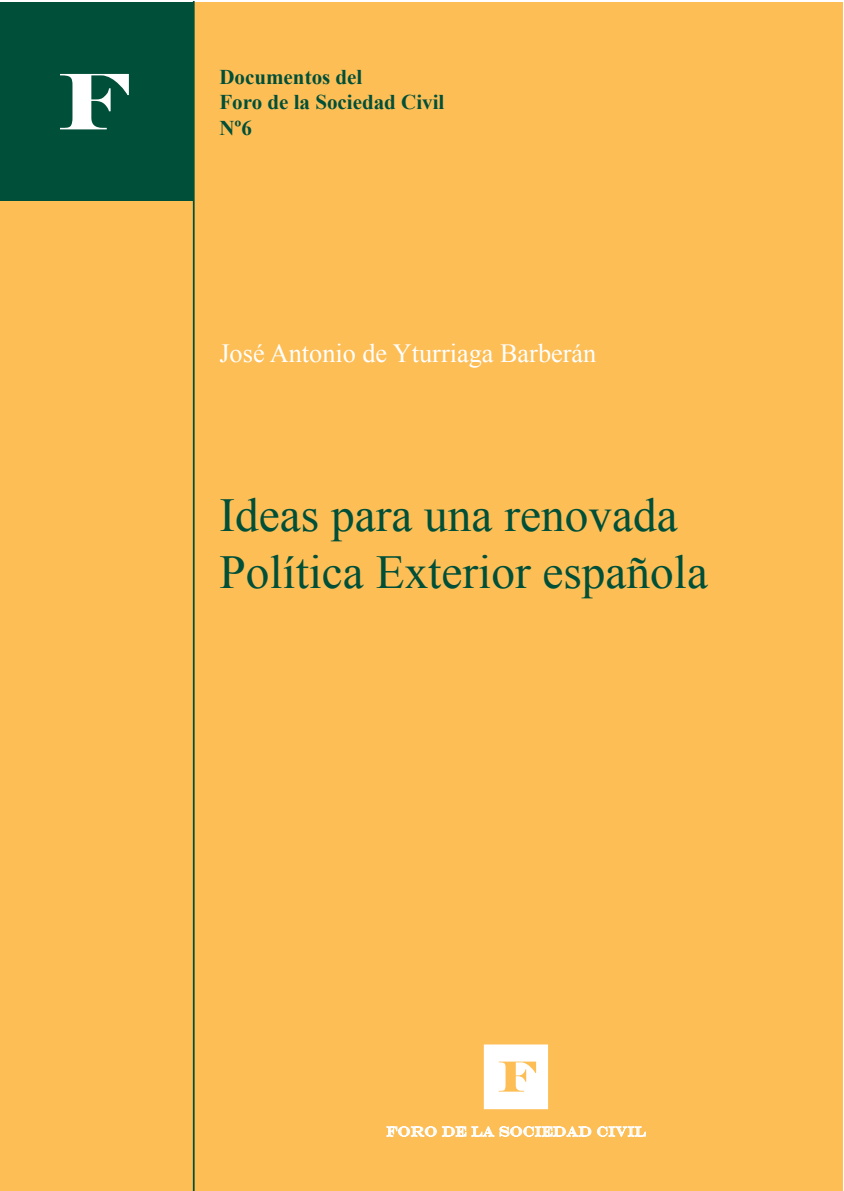
<style>
.page{position:relative;width:844px;height:1191px;background:#fff}
.page>*{position:absolute;margin:0;border:0;box-sizing:border-box;transform-origin:0 0}
.t1{font:47.25px/56.7px "Times New Roman";color:#004f38}
.t2{font:26.25px "Times New Roman";color:#fff}
.t3{font:700 21px/25.2px "Times New Roman";color:#004f38}
.t4{font:13.65px "M Engravers Size One";color:#fff}
</style>
<div class="page">
<div style="left:0;top:2px;width:842px;height:1189px;background:#fdbe56"></div>
<div style="left:0;top:2px;width:194px;height:198px;background:#004f38"></div>
<hr style="left:193px;top:2px;width:1px;height:1189px;background:#004f38">
<svg style="left:60px;top:74px;width:69px;height:55px"></svg>
<svg style="left:483px;top:1044px;width:65px;height:65px;background:#fef6e9"></svg>
<svg style="left:386px;top:1126px;width:260px;height:11px"></svg>
<p class="t3" style="left:219px;top:64px;width:226px">Documentos del<br>Foro de la Sociedad Civil<br>Nº6</p>
<p class="t2" style="left:219px;top:335px;width:378px">José Antonio de Yturriaga Barberán</p>
<p class="t1" style="left:219px;top:486px;width:490px">Ideas para una renovada<br>Política Exterior española</p>
<p class="t4" style="left:386px;top:1123px;width:261px">FORO DE LA SOCIEDAD CIVIL</p>
</div>
